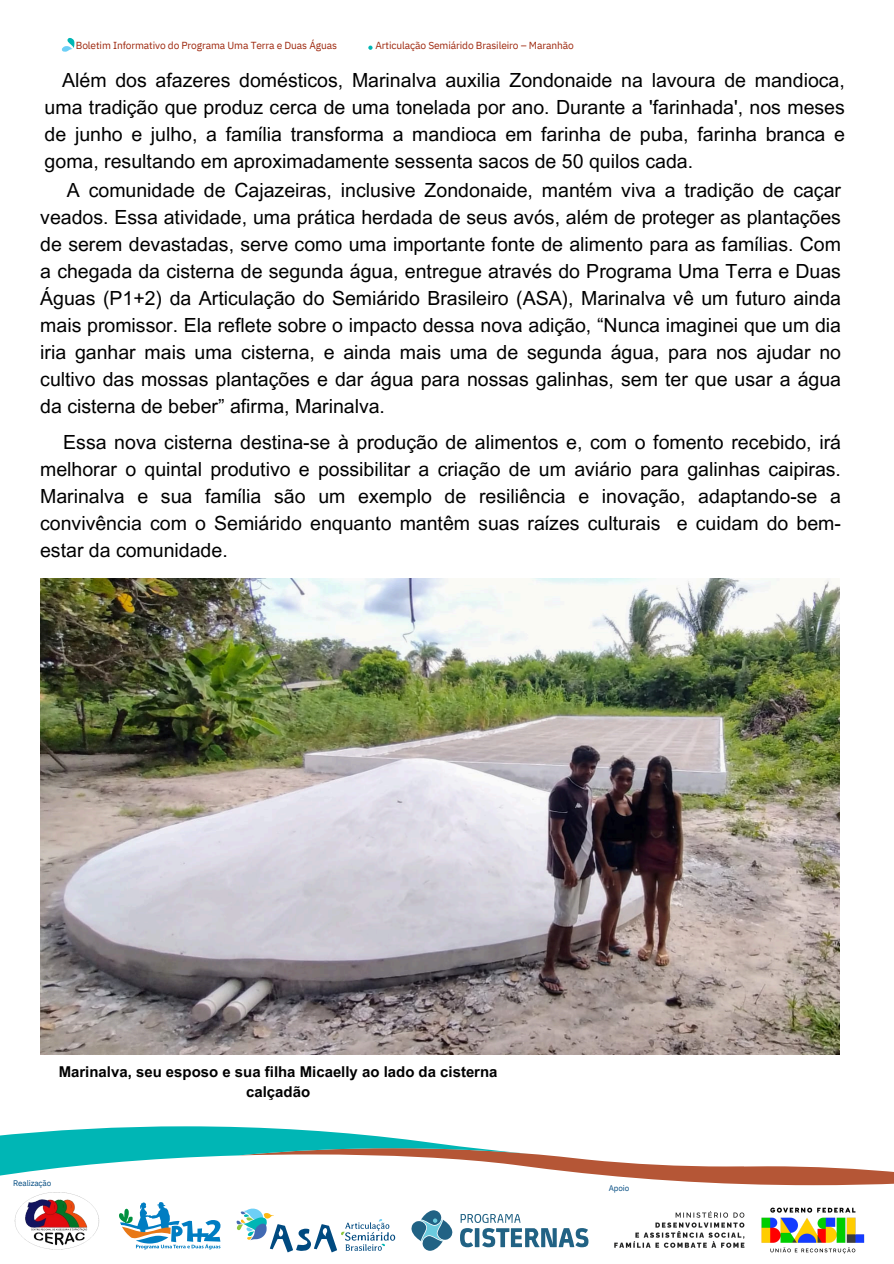
<style>
.page{position:relative;width:894px;height:1264px;background:#fff}
.page>*{position:absolute;margin:0;border:0;box-sizing:border-box;transform-origin:0 0}
.t1{font:19.5px/27px "Arial MT Pro";color:#000;text-align:justify}
.t2{font:700 15px/20.2px "Arial MT Pro";color:#000;text-align:center}
.t3{font:10.2px "IBM Plex Sans";letter-spacing:-.01em;color:#9e280e}
.t4{font:8.1px "IBM Plex Sans";letter-spacing:-.01em;color:#004a80}
</style>
<div class="page">
<img style="left:40px;top:578px;width:799px;height:476px">
<svg style="left:62px;top:38px;width:12px;height:14px"></svg>
<svg style="left:368px;top:46px;width:4px;height:4px"></svg>
<svg style="left:536px;top:1154px;width:357px;height:32px"></svg>
<svg style="left:0;top:1126px;width:536px;height:50px"></svg>
<svg style="left:119px;top:1202px;width:101px;height:47px"></svg>
<svg style="left:236px;top:1208px;width:159px;height:44px"></svg>
<svg style="left:411px;top:1210px;width:42px;height:40px"></svg>
<svg style="left:460px;top:1213px;width:120px;height:34px"></svg>
<img style="left:580px;top:1207px;width:285px;height:47px">
<img style="left:14px;top:1192px;width:85px;height:57px">
<h3 class="t3" style="left:76px;top:38px;width:262px">Boletim Informativo do Programa Uma Terra e Duas Águas</h3>
<h3 class="t3" style="left:375px;top:38px;width:200px">Articulação Semiárido Brasileiro – Maranhão</h3>
<h1 class="t1" style="left:45px;top:69px;width:801px;text-indent:18px">Além dos afazeres domésticos, Marinalva auxilia Zondonaide na lavoura de mandioca, uma tradição que produz cerca de uma tonelada por ano. Durante a 'farinhada', nos meses de junho e julho, a família transforma a mandioca em farinha de puba, farinha branca e goma, resultando em aproximadamente sessenta sacos de 50 quilos cada.</h1>
<p class="t1" style="left:40px;top:179px;width:802px;text-indent:27px">A comunidade de Cajazeiras, inclusive Zondonaide, mantém viva a tradição de caçar veados. Essa atividade, uma prática herdada de seus avós, além de proteger as plantações de serem devastadas, serve como uma importante fonte de alimento para as famílias. Com a chegada da cisterna de segunda água, entregue através do Programa Uma Terra e Duas Águas (P1+2) da Articulação do Semiárido Brasileiro (ASA), Marinalva vê um futuro ainda mais promissor. Ela reflete sobre o impacto dessa nova adição, “Nunca imaginei que um dia iria ganhar mais uma cisterna, e ainda mais uma de segunda água, para nos ajudar no cultivo das mossas plantações e dar água para nossas galinhas, sem ter que usar a água da cisterna de beber” afirma, Marinalva.</p>
<p class="t1" style="left:40px;top:431px;width:802px;text-indent:23px">Essa nova cisterna destina-se à produção de alimentos e, com o fomento recebido, irá melhorar o quintal produtivo e possibilitar a criação de um aviário para galinhas caipiras.<br>Marinalva e sua família são um exemplo de resiliência e inovação, adaptando-se a convivência com o Semiárido enquanto mantêm suas raízes culturais e cuidam do bem&shy;estar da comunidade.</p>
<h2 class="t2" style="left:59px;top:1063px;width:440px">Marinalva, seu esposo e sua filha Micaelly ao lado da cisterna calçadão</h2>
<p class="t4" style="left:13px;top:1177px;width:40px">Realização</p>
<p class="t4" style="left:608px;top:1182px;width:22px">Apoio</p>
</div>
